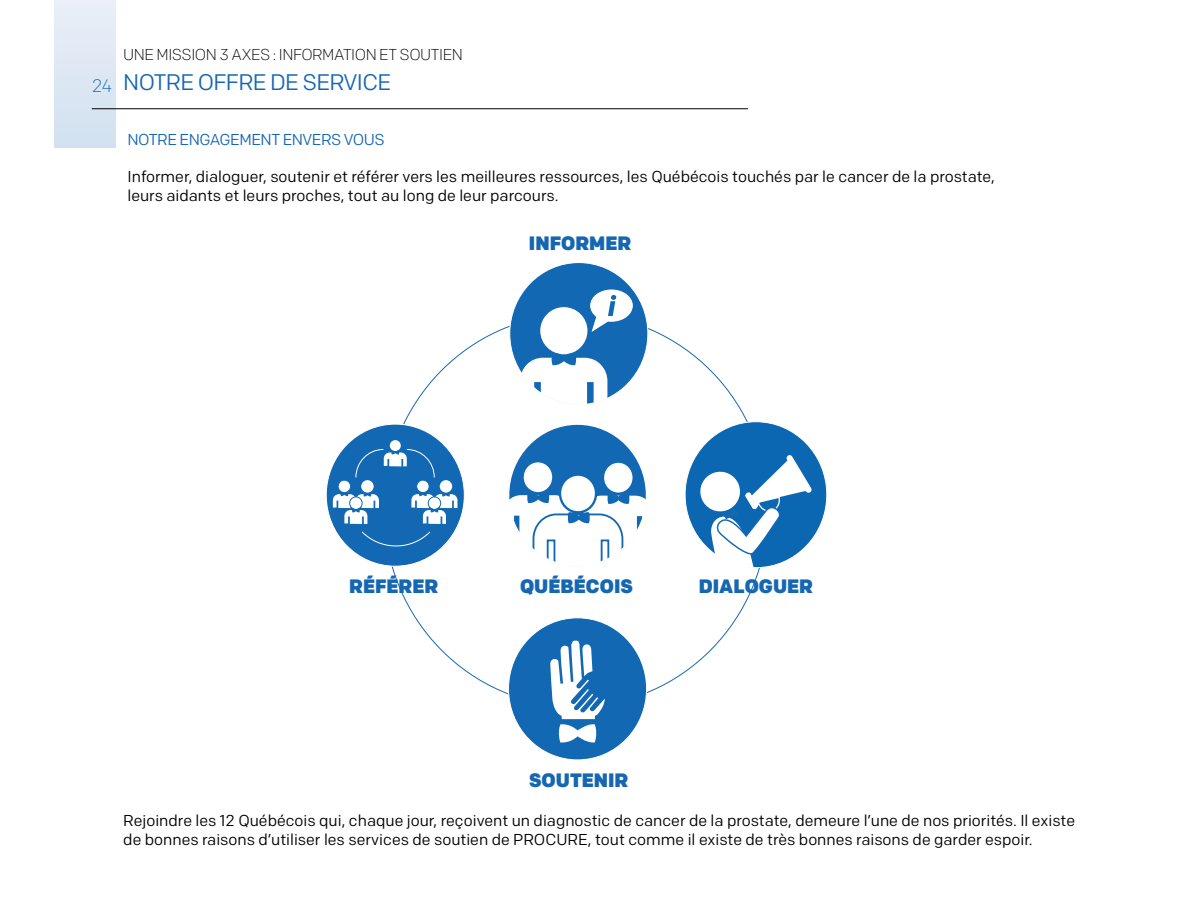
<style>
.page{position:relative;width:1188px;height:918px;background:#fff}
.page>*{position:absolute;margin:0;border:0;box-sizing:border-box;transform-origin:0 0}
.t1{font:22.5px "Colfax";letter-spacing:-.03em;color:#1667b2}
.t2{font:900 19.35px "Colfax";color:#1667b2}
.t3{font:15.75px/18.9px "Colfax";color:#000}
.t4{font:300 15.75px "Colfax";letter-spacing:-.03em;color:#000}
.t5{font:15.75px "Colfax";letter-spacing:-.03em;color:#1667b2}
.s1{font-weight:300;font-size:18px}
</style>
<div class="page">
<div style="left:54px;top:0;width:61px;height:148px;background:#dde8f4"></div>
<hr style="left:92px;top:108px;width:656px;height:1px;background:#000">
<svg style="left:685px;top:421px;width:142px;height:147px"></svg>
<div style="left:509px;top:618px;width:138px;height:142px;background:#1268b3;border-radius:50%"></div>
<svg style="left:550px;top:640px;width:55px;height:102px"></svg>
<div style="left:326px;top:424px;width:138px;height:142px;background:#1268b3;border-radius:50%"></div>
<svg style="left:362px;top:531px;width:69px;height:16px"></svg>
<div style="left:389px;top:439px;width:13px;height:13px;background:#fff;border-radius:50%"></div>
<div style="left:388px;top:439px;width:14px;height:14px;border:1px solid #1268b3;border-radius:50%"></div>
<svg style="left:355px;top:449px;width:80px;height:29px"></svg>
<div style="left:417px;top:480px;width:12px;height:13px;background:#fff;border-radius:50%"></div>
<div style="left:416px;top:480px;width:14px;height:13px;border:1px solid #1268b3;border-radius:50%"></div>
<div style="left:440px;top:480px;width:12px;height:13px;background:#fff;border-radius:50%"></div>
<svg style="left:411px;top:492px;width:46px;height:32px"></svg>
<div style="left:338px;top:480px;width:13px;height:13px;background:#fff;border-radius:50%"></div>
<div style="left:338px;top:480px;width:13px;height:13px;border:1px solid #1268b3;border-radius:50%"></div>
<div style="left:361px;top:480px;width:13px;height:13px;background:#fff;border-radius:50%"></div>
<svg style="left:333px;top:492px;width:46px;height:32px"></svg>
<svg style="left:509px;top:424px;width:137px;height:138px"></svg>
<div style="left:509px;top:262px;width:139px;height:143px;background:#1268b3;border:1px solid #fff;border-radius:50%"></div>
<div style="left:540px;top:307px;width:47px;height:47px;background:#fff;border-radius:50%"></div>
<svg style="left:590px;top:289px;width:43px;height:43px"></svg>
<svg style="left:520px;top:353px;width:87px;height:52px"></svg>
<p class="t4" style="left:123px;top:45px;width:190px">UNE MISSION 3 AXES : INFORMA</p>
<p class="t4" style="left:343px;top:45px;width:121px">TIO N ET SOUTI EN</p>
<h1 class="t1" style="left:92px;top:69px;width:301px"><span class="s1">24</span> NOTRE OFFRE DE SERVICE</h1>
<p class="t5" style="left:128px;top:130px;width:259px">NOTRE ENGAGEM ENT ENVERS VOUS</p>
<p class="t3" style="left:128px;top:167px;width:869px">Informer, dialoguer, soutenir et référer vers les meilleures ressources, les Québécois touchés par le cancer de la prostate, leurs aidants et leurs proches, tout au long de leur parcours.</p>
<p class="t2" style="left:529px;top:231px;width:104px">INFORMER</p>
<p class="t2" style="left:349px;top:574px;width:91px">RÉFÉRER</p>
<p class="t2" style="left:699px;top:574px;width:116px">DIALOGUER</p>
<p class="t2" style="left:520px;top:574px;width:114px">QUÉBÉCOIS</p>
<p class="t2" style="left:529px;top:768px;width:101px">SOUTENIR</p>
<p class="t3" style="left:123px;top:811px;width:953px">Rejoindre les 12 Québécois qui, chaque jour, reçoivent un diagnostic de cancer de la prostate, demeure l’une de nos priorités. Il existe de bonnes raisons d’utiliser les services de soutien de PROCURE, tout comme il existe de très bonnes raisons de garder espoir.</p>
</div>
